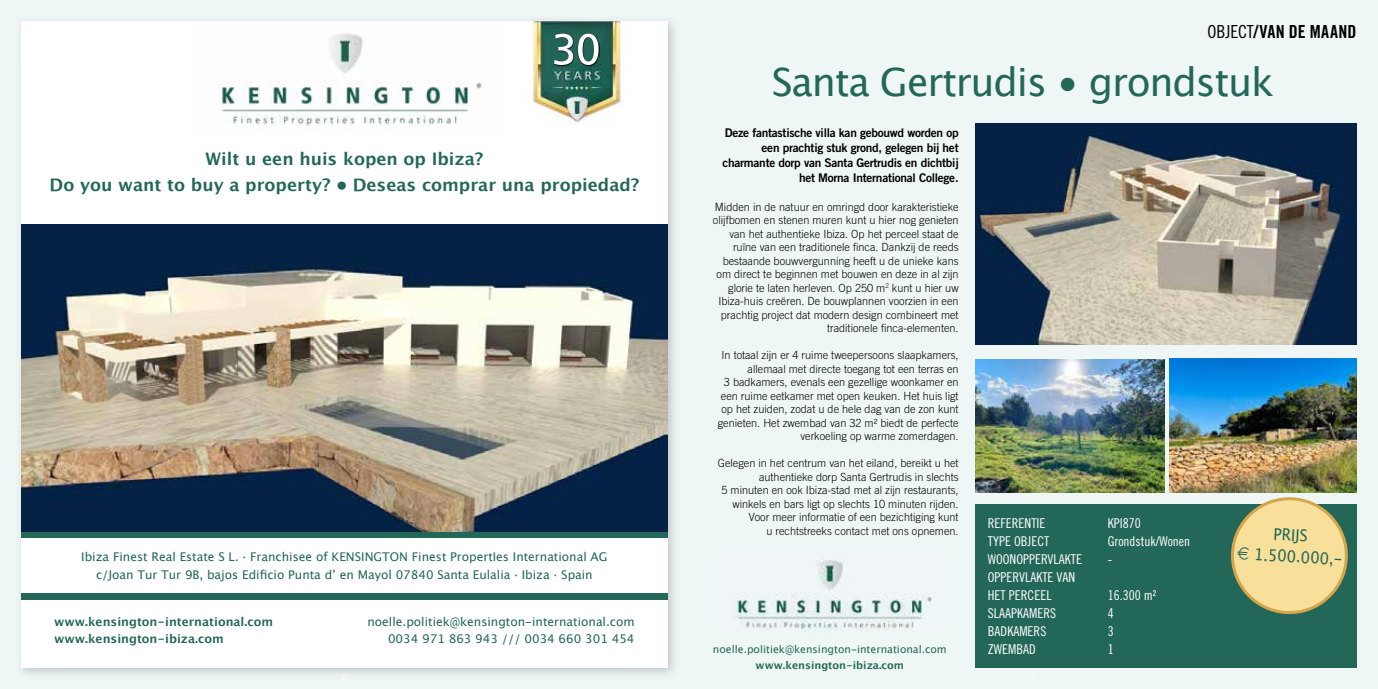
<style>
.page{position:relative;width:1378px;height:689px;background:#fff}
.page>*{position:absolute;margin:0;border:0;box-sizing:border-box;transform-origin:0 0}
.t1{font:39px "Lucida Grande";letter-spacing:-.03em;color:#236758}
.t2{font:18px "Trade Gothic LT Std Bd Cn 20";letter-spacing:.025em;color:#000}
.t3{font:700 17.25px/25.3px "Lucida Grande";color:#236758;text-align:center}
.t4{font:16.5px/21px "Lucida Grande";color:#236758;scale:.9 1}
.t5{font:13.5px/18px "Trade Gothic LT Std Cn 18";color:#fff}
.t6{font:12px/16.5px "Lucida Grande";color:#236758;text-align:right}
.t7{font:12px/15px "Trade Gothic LT Std Bd 2";letter-spacing:-.02em;color:#000;text-align:right}
.t8{font:700 12px/16.5px "Lucida Grande";color:#236758}
.t9{font:300 11.25px/13.5px "Trade Gothic LT Std";color:#000;text-align:right}
.t10{font:10.5px "Lucida Grande";color:#236758}
.t11{font:700 10.5px "Lucida Grande";color:#236758}
.s1{font-family:"Trade Gothic LT Std Cn 18"}
</style>
<div class="page">
<div style="left:0;top:0;width:689px;height:689px;background:#eff7f6"></div>
<div style="left:21px;top:21px;width:647px;height:647px;background:#fff"></div>
<div style="left:21px;top:531px;width:647px;height:7px;background:#236758"></div>
<img style="left:21px;top:225px;width:647px;height:306px">
<img style="left:221px;top:33px;width:261px;height:93px">
<img style="left:532px;top:21px;width:90px;height:102px">
<div style="left:21px;top:593px;width:647px;height:7px;background:#236758"></div>
<img style="left:554px;top:33px;width:46px;height:33px">
<svg style="left:554px;top:34px;width:44px;height:31px"></svg>
<div style="left:689px;top:0;width:689px;height:689px;background:#eff7f6"></div>
<img style="left:975px;top:123px;width:381px;height:221px">
<img style="left:976px;top:359px;width:188px;height:134px">
<img style="left:1169px;top:358px;width:187px;height:135px">
<div style="left:975px;top:504px;width:381px;height:164px;background:#236758"></div>
<img style="left:733px;top:558px;width:199px;height:74px">
<svg style="left:1231px;top:497px;width:117px;height:118px"></svg>
<h3 class="t3" style="left:50px;top:146px;width:591px">Wilt u een huis kopen op Ibiza?<br>Do you want to buy a property? • Deseas comprar una propiedad?</h3>
<p class="t6" style="left:81px;top:548px;width:528px;line-height:18px;text-align:center">Ibiza Finest Real Estate S L. · Franchisee of KENSINGTON Finest PropertIes International AG c/Joan Tur Tur 9B, bajos Edificio Punta dʼ en Mayol 07840 Santa Eulalia · Ibiza · Spain</p>
<p class="t8" style="left:54px;top:613px;width:221px">www.kensington-international.com www.kensington-ibiza.com</p>
<p class="t6" style="left:367px;top:614px;width:269px">noelle.politiek@kensington-international.com<br>0034 971 863 943 /// 0034 660 301 454</p>
<h2 class="t2" style="left:1207px;top:21px;width:151px"><span class="s1">OBJECT</span>/VAN DE MAAND</h2>
<h1 class="t1" style="left:772px;top:59px;width:504px">Santa Gertrudis • grondstuk</h1>
<p class="t7" style="left:722px;top:125px;width:238px">Deze fantastische villa kan gebouwd worden op een prachtig stuk grond, gelegen bij het charmante dorp van Santa Gertrudis en dichtbij het Morna International College.</p>
<p class="t9" style="left:713px;top:200px;width:247px">Midden in de natuur en omringd door karakteristieke olijfbomen en stenen muren kunt u hier nog genieten van het authentieke Ibiza. Op het perceel staat de ruïne van een traditionele finca. Dankzij de reeds bestaande bouwvergunning heeft u de unieke kans om direct te beginnen met bouwen en deze in al zijn glorie te laten herleven. Op 250 m<sup>2</sup> kunt u hier uw Ibiza-huis creëren. De bouwplannen voorzien in een prachtig project dat modern design combineert met traditionele finca-elementen.</p>
<p class="t9" style="left:718px;top:348px;width:242px">In totaal zijn er 4 ruime tweepersoons slaapkamers, allemaal met directe toegang tot een terras en<br>3 badkamers, evenals een gezellige woonkamer en een ruime eetkamer met open keuken. Het huis ligt op het zuiden, zodat u de hele dag van de zon kunt genieten. Het zwembad van 32 m² biedt de perfecte verkoeling op warme zomerdagen.</p>
<p class="t9" style="left:718px;top:456px;width:242px">Gelegen in het centrum van het eiland, bereikt u het authentieke dorp Santa Gertrudis in slechts<br>5 minuten en ook Ibiza-stad met al zijn restaurants, winkels en bars ligt op slechts 10 minuten rijden.<br>Voor meer informatie of een bezichtiging kunt<br>u rechtstreeks contact met ons opnemen.</p>
<p class="t10" style="left:713px;top:643px;width:235px">noelle.politiek@kensington-international.com</p>
<p class="t11" style="left:755px;top:657px;width:150px">www.kensington-ibiza.com</p>
<p class="t5" style="left:988px;top:514px;width:59px">REFERENTIE</p>
<p class="t5" style="left:1108px;top:514px;width:34px">KPI870</p>
<p class="t5" style="left:988px;top:532px;width:63px">TYPE OBJECT</p>
<p class="t5" style="left:1108px;top:532px;width:84px">Grondstuk/Wonen</p>
<p class="t5" style="left:988px;top:550px;width:96px">WOONOPPERVLAKTE</p>
<p class="t5" style="left:1108px;top:550px;width:6px">-</p>
<p class="t5" style="left:988px;top:568px;width:89px">OPPERVLAKTE VAN<br>HET PERCEEL</p>
<p class="t5" style="left:1108px;top:586px;width:50px">16.300 m²</p>
<p class="t5" style="left:988px;top:604px;width:70px">SLAAPKAMERS</p>
<p class="t5" style="left:1108px;top:604px;width:7px">4</p>
<p class="t5" style="left:988px;top:622px;width:60px">BADKAMERS</p>
<p class="t5" style="left:1108px;top:622px;width:7px">3</p>
<p class="t5" style="left:988px;top:640px;width:49px">ZWEMBAD</p>
<p class="t5" style="left:1108px;top:640px;width:7px">1</p>
<h3 class="t4" style="left:1255px;top:523px;width:100px;text-indent:18px;rotate:3deg">PRIJS<br>1.500.000,-</h3>
</div>
